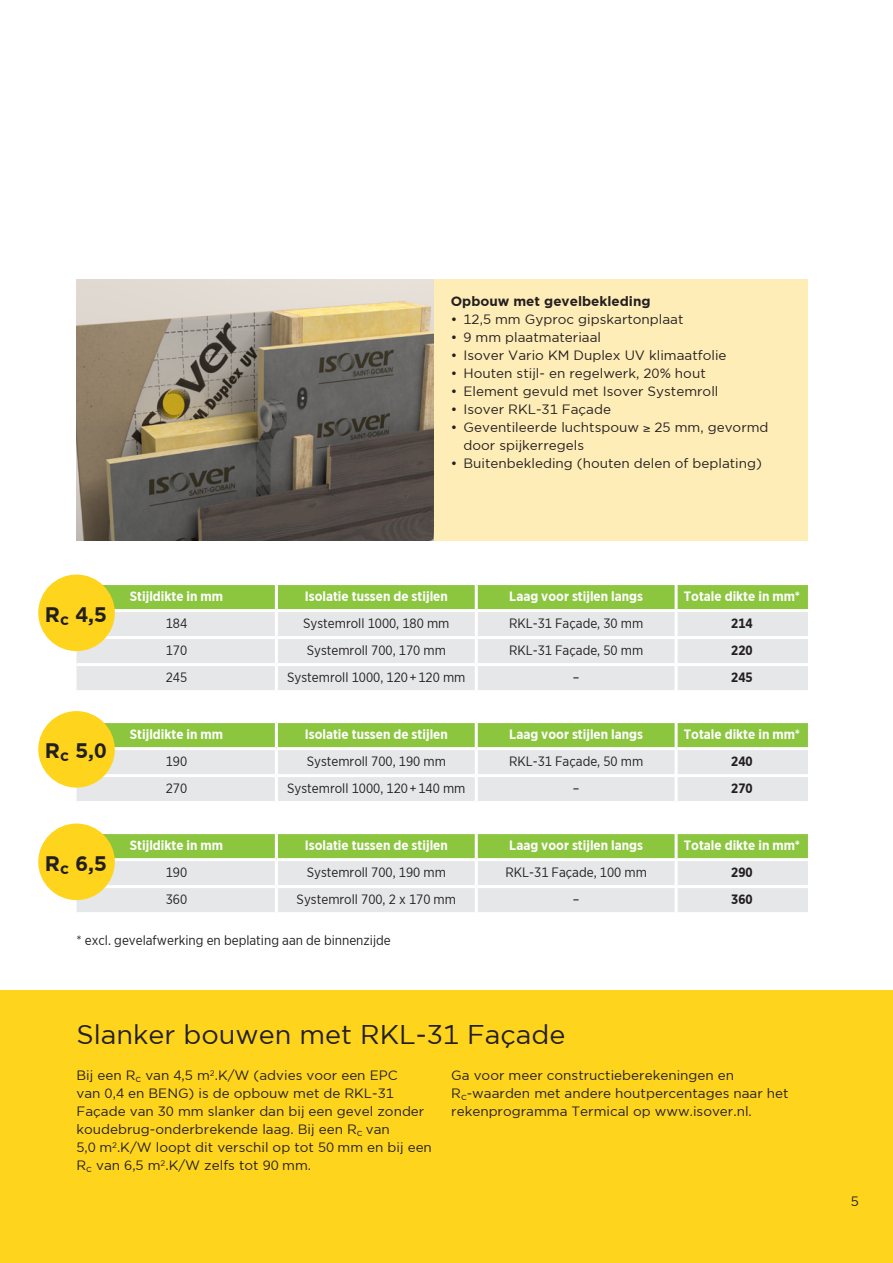
<style>
.page{position:relative;width:893px;height:1263px;background:#fff}
.page>*{position:absolute;margin:0;border:0;box-sizing:border-box;transform-origin:0 0}
.Tussenkop{font:27px "Gotham Book Eigen";color:#231f20}
.t1{font:700 21px "Gotham Bold Eigen";color:#231f20}
.Normaal{font:13.5px/18px "Gotham Book Eigen";color:#231f20}
.t2{font:13.5px "Gotham Narrow Bookeigen Normal";color:#231f20}
.t3{font:13.5px "Gotham Narrow Boldeigen";color:#fff}
.t4{font:700 13.5px "Gotham Bold Eigen";color:#231f20}
.t5{font:13.5px "Gotham Narrow Boldeigen";color:#231f20}
</style>
<div class="page">
<div style="left:0;top:990px;width:893px;height:273px;background:#fed41d"></div>
<div style="left:434px;top:279px;width:374px;height:261px;background:#ffedb7"></div>
<img style="left:77px;top:279px;width:357px;height:261px">
<div style="left:103px;top:585px;width:705px;height:24px;background:#8bc63e"></div>
<div style="left:77px;top:612px;width:731px;height:78px;background:#e6e7e9"></div>
<hr style="left:275px;top:585px;width:3px;height:24px;background:#fff">
<hr style="left:475px;top:585px;width:3px;height:24px;background:#fff">
<hr style="left:675px;top:585px;width:3px;height:24px;background:#fff">
<hr style="left:275px;top:612px;width:3px;height:24px;background:#fff">
<hr style="left:475px;top:612px;width:3px;height:24px;background:#fff">
<hr style="left:675px;top:612px;width:3px;height:24px;background:#fff">
<hr style="left:77px;top:636px;width:199px;height:3px;background:#fff">
<hr style="left:276px;top:636px;width:200px;height:3px;background:#fff">
<hr style="left:275px;top:639px;width:3px;height:24px;background:#fff">
<hr style="left:476px;top:636px;width:200px;height:3px;background:#fff">
<hr style="left:475px;top:639px;width:3px;height:24px;background:#fff">
<hr style="left:676px;top:636px;width:132px;height:3px;background:#fff">
<hr style="left:675px;top:639px;width:3px;height:24px;background:#fff">
<hr style="left:77px;top:663px;width:199px;height:3px;background:#fff">
<hr style="left:276px;top:663px;width:200px;height:3px;background:#fff">
<hr style="left:275px;top:666px;width:3px;height:24px;background:#fff">
<hr style="left:476px;top:663px;width:200px;height:3px;background:#fff">
<hr style="left:475px;top:666px;width:3px;height:24px;background:#fff">
<hr style="left:676px;top:663px;width:132px;height:3px;background:#fff">
<hr style="left:675px;top:666px;width:3px;height:24px;background:#fff">
<svg style="left:77px;top:723px;width:731px;height:78px;background:#c8dcb1"></svg>
<hr style="left:275px;top:723px;width:3px;height:24px;background:#fff">
<hr style="left:475px;top:723px;width:3px;height:24px;background:#fff">
<hr style="left:675px;top:723px;width:3px;height:24px;background:#fff">
<hr style="left:77px;top:747px;width:199px;height:3px;background:#fff">
<hr style="left:276px;top:747px;width:200px;height:3px;background:#fff">
<hr style="left:275px;top:750px;width:3px;height:24px;background:#fff">
<hr style="left:476px;top:747px;width:200px;height:3px;background:#fff">
<hr style="left:475px;top:750px;width:3px;height:24px;background:#fff">
<hr style="left:676px;top:747px;width:132px;height:3px;background:#fff">
<hr style="left:675px;top:750px;width:3px;height:24px;background:#fff">
<hr style="left:77px;top:774px;width:199px;height:3px;background:#fff">
<hr style="left:276px;top:774px;width:200px;height:3px;background:#fff">
<hr style="left:275px;top:777px;width:3px;height:24px;background:#fff">
<hr style="left:476px;top:774px;width:200px;height:3px;background:#fff">
<hr style="left:475px;top:777px;width:3px;height:24px;background:#fff">
<hr style="left:676px;top:774px;width:132px;height:3px;background:#fff">
<hr style="left:675px;top:777px;width:3px;height:24px;background:#fff">
<svg style="left:77px;top:834px;width:731px;height:78px;background:#c8dcb0"></svg>
<hr style="left:275px;top:834px;width:3px;height:24px;background:#fff">
<hr style="left:475px;top:834px;width:3px;height:24px;background:#fff">
<hr style="left:675px;top:834px;width:3px;height:24px;background:#fff">
<hr style="left:77px;top:858px;width:199px;height:3px;background:#fff">
<hr style="left:276px;top:858px;width:200px;height:3px;background:#fff">
<hr style="left:275px;top:861px;width:3px;height:24px;background:#fff">
<hr style="left:476px;top:858px;width:200px;height:3px;background:#fff">
<hr style="left:475px;top:861px;width:3px;height:24px;background:#fff">
<hr style="left:676px;top:858px;width:132px;height:3px;background:#fff">
<hr style="left:675px;top:861px;width:3px;height:24px;background:#fff">
<hr style="left:77px;top:885px;width:199px;height:3px;background:#fff">
<hr style="left:276px;top:885px;width:200px;height:3px;background:#fff">
<hr style="left:275px;top:888px;width:3px;height:24px;background:#fff">
<hr style="left:476px;top:885px;width:200px;height:3px;background:#fff">
<hr style="left:475px;top:888px;width:3px;height:24px;background:#fff">
<hr style="left:676px;top:885px;width:132px;height:3px;background:#fff">
<hr style="left:675px;top:888px;width:3px;height:24px;background:#fff">
<div style="left:38px;top:575px;width:77px;height:76px;background:#fed41d;border-radius:50%"></div>
<div style="left:38px;top:711px;width:77px;height:77px;background:#fed41d;border-radius:50%"></div>
<div style="left:38px;top:823px;width:77px;height:77px;background:#fed41d;border-radius:50%"></div>
<p class="t4" style="left:451px;top:292px;width:201px">Opbouw met gevelbekleding</p>
<p class="Normaal" style="left:451px;top:310px;width:234px">• 12,5 mm Gyproc gipskartonplaat</p>
<p class="Normaal" style="left:451px;top:328px;width:152px">• 9 mm plaatmateriaal</p>
<p class="Normaal" style="left:451px;top:346px;width:277px">• Isover Vario KM Duplex UV klimaatfolie</p>
<p class="Normaal" style="left:451px;top:364px;width:257px">• Houten stijl- en regelwerk, 20% hout</p>
<p class="Normaal" style="left:451px;top:382px;width:269px">• Element gevuld met Isover Systemroll</p>
<p class="Normaal" style="left:451px;top:400px;width:162px">• Isover RKL-31 Façade</p>
<p class="Normaal" style="left:463px;top:418px;width:307px;text-indent:-13px">• Geventileerde luchtspouw ≥ 25 mm, gevormd door spijkerregels</p>
<p class="Normaal" style="left:451px;top:454px;width:313px">• Buitenbekleding (houten delen of beplating)</p>
<p class="t1" style="left:45px;top:600px;width:63px">R<sub>c</sub> 4,5</p>
<p class="t1" style="left:45px;top:737px;width:63px">R<sub>c</sub> 5,0</p>
<p class="t3" style="left:130px;top:588px;width:95px">Stijldikte in mm</p>
<p class="t3" style="left:305px;top:588px;width:145px">Isolatie tussen de stijlen</p>
<p class="t3" style="left:509px;top:588px;width:135px">Laag voor stijlen langs</p>
<p class="t3" style="left:684px;top:588px;width:118px">Totale dikte in mm*</p>
<p class="t2" style="left:166px;top:615px;width:23px">184</p>
<p class="t2" style="left:303px;top:615px;width:148px">Systemroll 1000, 180 mm</p>
<p class="t2" style="left:509px;top:615px;width:136px">RKL-31 Façade, 30 mm</p>
<p class="t5" style="left:731px;top:615px;width:23px">214</p>
<p class="t2" style="left:166px;top:642px;width:23px">170</p>
<p class="t2" style="left:307px;top:642px;width:141px">Systemroll 700, 170 mm</p>
<p class="t2" style="left:509px;top:642px;width:136px">RKL-31 Façade, 50 mm</p>
<p class="t5" style="left:731px;top:642px;width:23px">220</p>
<p class="t2" style="left:166px;top:669px;width:23px">245</p>
<p class="t2" style="left:287px;top:669px;width:180px">Systemroll 1000, 120+120 mm</p>
<p class="t2" style="left:573px;top:669px;width:8px">–</p>
<p class="t5" style="left:731px;top:669px;width:23px">245</p>
<p class="t3" style="left:130px;top:726px;width:95px">Stijldikte in mm</p>
<p class="t3" style="left:305px;top:726px;width:145px">Isolatie tussen de stijlen</p>
<p class="t3" style="left:509px;top:726px;width:135px">Laag voor stijlen langs</p>
<p class="t3" style="left:684px;top:726px;width:118px">Totale dikte in mm*</p>
<p class="t2" style="left:166px;top:753px;width:23px">190</p>
<p class="t2" style="left:307px;top:753px;width:141px">Systemroll 700, 190 mm</p>
<p class="t2" style="left:509px;top:753px;width:136px">RKL-31 Façade, 50 mm</p>
<p class="t5" style="left:731px;top:753px;width:23px">240</p>
<p class="t2" style="left:166px;top:780px;width:23px">270</p>
<p class="t2" style="left:287px;top:780px;width:180px">Systemroll 1000, 120+140 mm</p>
<p class="t2" style="left:573px;top:780px;width:8px">–</p>
<p class="t5" style="left:731px;top:780px;width:23px">270</p>
<p class="t3" style="left:130px;top:837px;width:95px">Stijldikte in mm</p>
<p class="t3" style="left:305px;top:837px;width:145px">Isolatie tussen de stijlen</p>
<p class="t3" style="left:509px;top:837px;width:135px">Laag voor stijlen langs</p>
<p class="t3" style="left:684px;top:837px;width:118px">Totale dikte in mm*</p>
<p class="t2" style="left:166px;top:864px;width:23px">190</p>
<p class="t2" style="left:307px;top:864px;width:141px">Systemroll 700, 190 mm</p>
<p class="t2" style="left:505px;top:864px;width:143px">RKL-31 Façade, 100 mm</p>
<p class="t5" style="left:731px;top:864px;width:23px">290</p>
<p class="t2" style="left:166px;top:891px;width:23px">360</p>
<p class="t2" style="left:297px;top:891px;width:161px">Systemroll 700, 2 x 170 mm</p>
<p class="t2" style="left:573px;top:891px;width:8px">–</p>
<p class="t5" style="left:731px;top:891px;width:23px">360</p>
<p class="t2" style="left:77px;top:932px;width:316px">* excl. gevelafwerking en beplating aan de binnenzijde</p>
<p class="t1" style="left:45px;top:849px;width:63px">R<sub>c</sub> 6,5</p>
<p class="Tussenkop" style="left:77px;top:1017px;width:490px">Slanker bouwen met RKL-31 Façade</p>
<p class="Normaal" style="left:77px;top:1066px;width:357px">Bij een R<sub>c</sub> van 4,5 m<sup>2</sup>.K/W (advies voor een EPC<br>van 0,4 en BENG) is de opbouw met de RKL-31<br>Façade van 30 mm slanker dan bij een gevel zonder koudebrug-onderbrekende laag. Bij een R<sub>c</sub> van<br>5,0 m<sup>2</sup>.K/W loopt dit verschil op tot 50 mm en bij een R<sub>c</sub> van 6,5 m<sup>2</sup>.K/W zelfs tot 90 mm.</p>
<p class="Normaal" style="left:451px;top:1066px;width:339px">Ga voor meer constructieberekeningen en<br>R<sub>c</sub>-waarden met andere houtpercentages naar het rekenprogramma Termical op www.isover.nl.</p>
<p class="Normaal" style="left:851px;top:1192px;width:10px">5</p>
</div>
